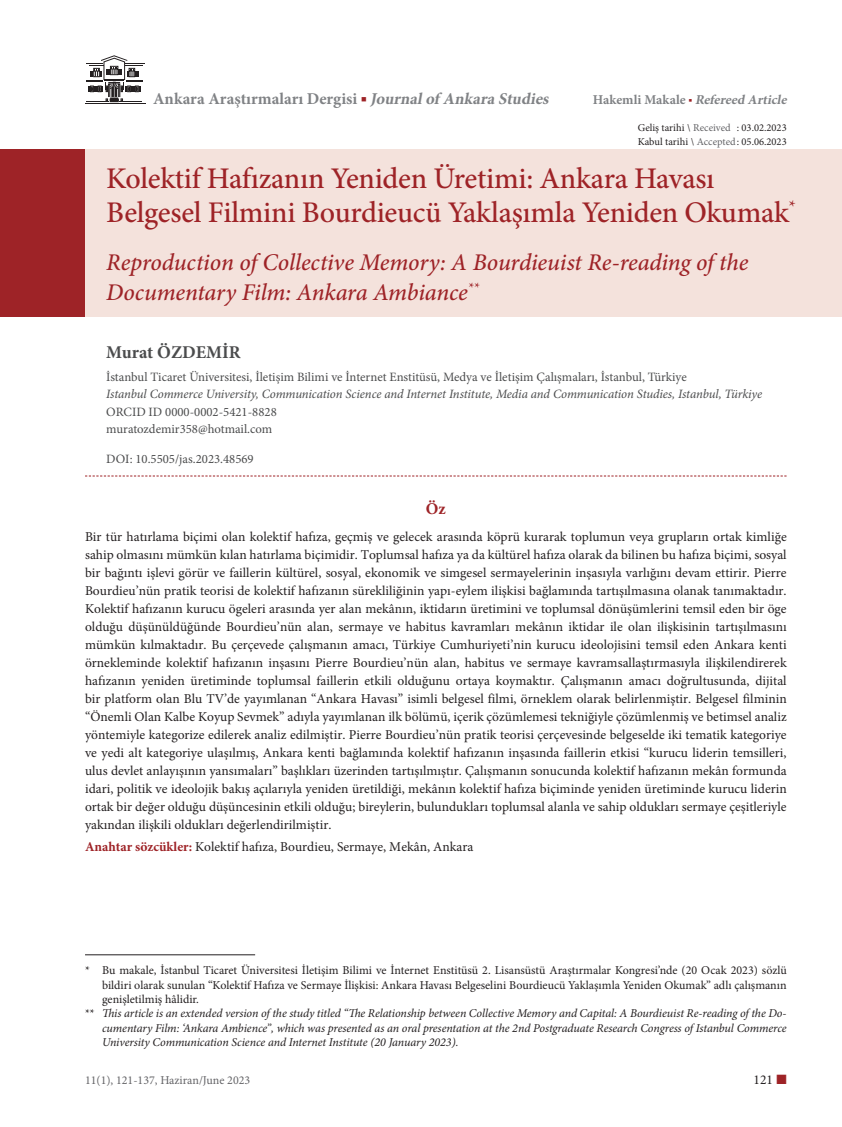
<style>
.page{position:relative;width:842px;height:1127px;background:#fff}
.page>*{position:absolute;margin:0;border:0;box-sizing:border-box;transform-origin:0 0}
.t1{font:500 30px/34.5px "Minion Pro";letter-spacing:-.01em;color:#9e2327}
.t2{font:italic 500 24px/30px "Minion Pro";letter-spacing:-.005em;color:#9e2327}
.t3{font:700 18px "Minion Pro";color:#4b4c4d}
.t4{font:700 16.5px "Minion Pro";color:#808285}
.t5{font:700 16.5px "Minion Pro";color:#9e2327}
.t6{font:13.5px/18px "Minion Pro";color:#231f20;text-align:justify}
.t7{font:italic 700 13.5px "Minion Pro";color:#808285}
.t8{font:12.75px/17.2px "Minion Pro";color:#4b4c4d}
.t9{font:italic 12.75px "Minion Pro";letter-spacing:-.01em;color:#4b4c4d}
.t10{font:italic 12px "Minion Pro";letter-spacing:-.01em;color:#231f20}
.t11{font:12px "Minion Pro";color:#231f20}
.t12{font:12px "Minion Pro";color:#636366}
.t13{font:10.5px/13.5px "Minion Pro";color:#231f20}
.s1{color:#9e2327}
.s2{font-style:italic}
.s3{font-style:normal}
.s4{color:#636366}
.s5{font-weight:700;color:#9e2327}
</style>
<div class="page">
<div style="left:0;top:149px;width:85px;height:168px;background:#9e2327"></div>
<div style="left:85px;top:149px;width:757px;height:168px;background:#f4e2dc"></div>
<hr style="left:85px;top:103px;width:60px;height:1px;background:#231f20">
<svg style="left:86px;top:55px;width:59px;height:48px"></svg>
<svg style="left:85px;top:476px;width:702px;height:1px"></svg>
<hr style="left:85px;top:954px;width:170px;height:1px;background:#231f20">
<p class="t4" style="left:153px;top:87px;width:401px">Ankara Araştırmaları Dergisi <span class="s1">■</span> <span class="s2">Journalof Ankara Studies</span></p>
<p class="t7" style="left:593px;top:90px;width:199px"><span class="s3">Hakemli Makale</span> <span class="s1">■</span> Refereed Article</p>
<p class="t13" style="left:638px;top:121px;width:150px">Geliş tarihi <span class="s2">\</span> <span class="s4">Received</span> : 03.02.2023<br>Kabul tarihi <span class="s2">\</span> <span class="s4">Accepted</span>: 05.06.2023</p>
<h1 class="t1" style="left:106px;top:161px;width:691px">Kolektif Hafızanın Yeniden Üretimi: Ankara Havası<br>Belgesel Filmini Bourdieucü Yaklaşımla Yeniden Okumak<sup>*</sup></h1>
<h2 class="t2" style="left:106px;top:247px;width:643px">Reproduction of Collective Memory: A Bourdieuist Re-reading of the<br>Documentary Film: Ankara Ambiance<sup>**</sup></h2>
<h3 class="t3" style="left:106px;top:339px;width:136px">Murat ÖZDEMİR</h3>
<p class="t8" style="left:106px;top:368px;width:582px">İstanbul Ticaret Üniversitesi, İletişim Bilimi ve İnternet Enstitüsü, Medya ve İletişim Çalışmaları, İstanbul, Türkiye</p>
<p class="t9" style="left:106px;top:386px;width:657px">Istanbul Commerce University, Communication Science and Internet Institute, Media and Communication Studies, Istanbul, Türkiye</p>
<p class="t8" style="left:106px;top:403px;width:172px">ORCID ID 0000-0002-5421-8828 muratozdemir358@hotmail.com</p>
<p class="t8" style="left:106px;top:451px;width:149px">DOI: 10.5505/jas.2023.48569</p>
<p class="t5" style="left:426px;top:497px;width:21px">Öz</p>
<p class="t6" style="left:85px;top:527px;width:703px">Bir tür hatırlama biçimi olan kolektif hafıza, geçmiş ve gelecek arasında köprü kurarak toplumun veya grupların ortak kimliğe sahip olmasını mümkün kılan hatırlama biçimidir. Toplumsal hafıza ya da kültürel hafıza olarak da bilinen bu hafıza biçimi, sosyal bir bağıntı işlevi görür ve faillerin kültürel, sosyal, ekonomik ve simgesel sermayelerinin inşasıyla varlığını devam ettirir. Pierre Bourdieu’nün pratik teorisi de kolektif hafızanın sürekliliğinin yapı-eylem ilişkisi bağlamında tartışılmasına olanak tanımaktadır.<br>Kolektif hafızanın kurucu ögeleri arasında yer alan mekânın, iktidarın üretimini ve toplumsal dönüşümlerini temsil eden bir öge olduğu düşünüldüğünde Bourdieu’nün alan, sermaye ve habitus kavramları mekânın iktidar ile olan ilişkisinin tartışılmasını mümkün kılmaktadır. Bu çerçevede çalışmanın amacı, Türkiye Cumhuriyeti’nin kurucu ideolojisini temsil eden Ankara kenti örnekleminde kolektif hafızanın inşasını Pierre Bourdieu’nün alan, habitus ve sermaye kavramsallaştırmasıyla ilişkilendirerek hafızanın yeniden üretiminde toplumsal faillerin etkili olduğunu ortaya koymaktır. Çalışmanın amacı doğrultusunda, dijital bir platform olan Blu TV’de yayımlanan “Ankara Havası” isimli belgesel filmi, örneklem olarak belirlenmiştir. Belgesel filminin “Önemli Olan Kalbe Koyup Sevmek” adıyla yayımlanan ilk bölümü, içerik çözümlemesi tekniğiyle çözümlenmiş ve betimsel analiz yöntemiyle kategorize edilerek analiz edilmiştir. Pierre Bourdieu’nün pratik teorisi çerçevesinde belgeselde iki tematik kategoriye ve yedi alt kategoriye ulaşılmış, Ankara kenti bağlamında kolektif hafızanın inşasında faillerin etkisi “kurucu liderin temsilleri, ulus devlet anlayışının yansımaları” başlıkları üzerinden tartışılmıştır. Çalışmanın sonucunda kolektif hafızanın mekân formunda idari, politik ve ideolojik bakış açılarıyla yeniden üretildiği, mekânın kolektif hafıza biçiminde yeniden üretiminde kurucu liderin ortak bir değer olduğu düşüncesinin etkili olduğu; bireylerin, bulundukları toplumsal alanla ve sahip oldukları sermaye çeşitleriyle yakından ilişkili oldukları değerlendirilmiştir.</p>
<p class="t6" style="left:85px;top:838px;width:390px"><span class="s5">Anahtar sözcükler:</span> Kolektif hafıza, Bourdieu, Sermaye, Mekân, Ankara</p>
<p class="t11" style="left:85px;top:962px;width:703px">* Bu makale, İstanbul Ticaret Üniversitesi İletişim Bilimi ve İnternet Enstitüsü 2. Lisansüstü Araştırmalar Kongresi’nde (20 Ocak 2023) sözlü</p>
<p class="t11" style="left:102px;top:977px;width:686px">bildiri olarak sunulan “Kolektif Hafıza ve Sermaye İlişkisi: Ankara Havası Belgeselini Bourdieucü Yaklaşımla Yeniden Okumak” adlı çalışmanın</p>
<p class="t11" style="left:102px;top:991px;width:98px">genişletilmiş hâlidir.</p>
<p class="t10" style="left:85px;top:1005px;width:703px"><span class="s3">**</span> This article is an extended version of the study titled “The Relationship between Collective Memory and Capital: A Bourdieuist Re-reading of the Do-</p>
<p class="t10" style="left:102px;top:1020px;width:686px">cumentary Film: ‘Ankara Ambience”, which was presented as an oral presentation at the 2nd Postgraduate Research Congress of Istanbul Commerce</p>
<p class="t10" style="left:102px;top:1034px;width:358px">University Communication Science and Internet Institute (20 January 2023).</p>
<p class="t12" style="left:85px;top:1072px;width:167px">11(1), 121-137, Haziran/June 2023</p>
<p class="t6" style="left:753px;top:1071px;width:35px">121 <span class="s1">■</span></p>
</div>
